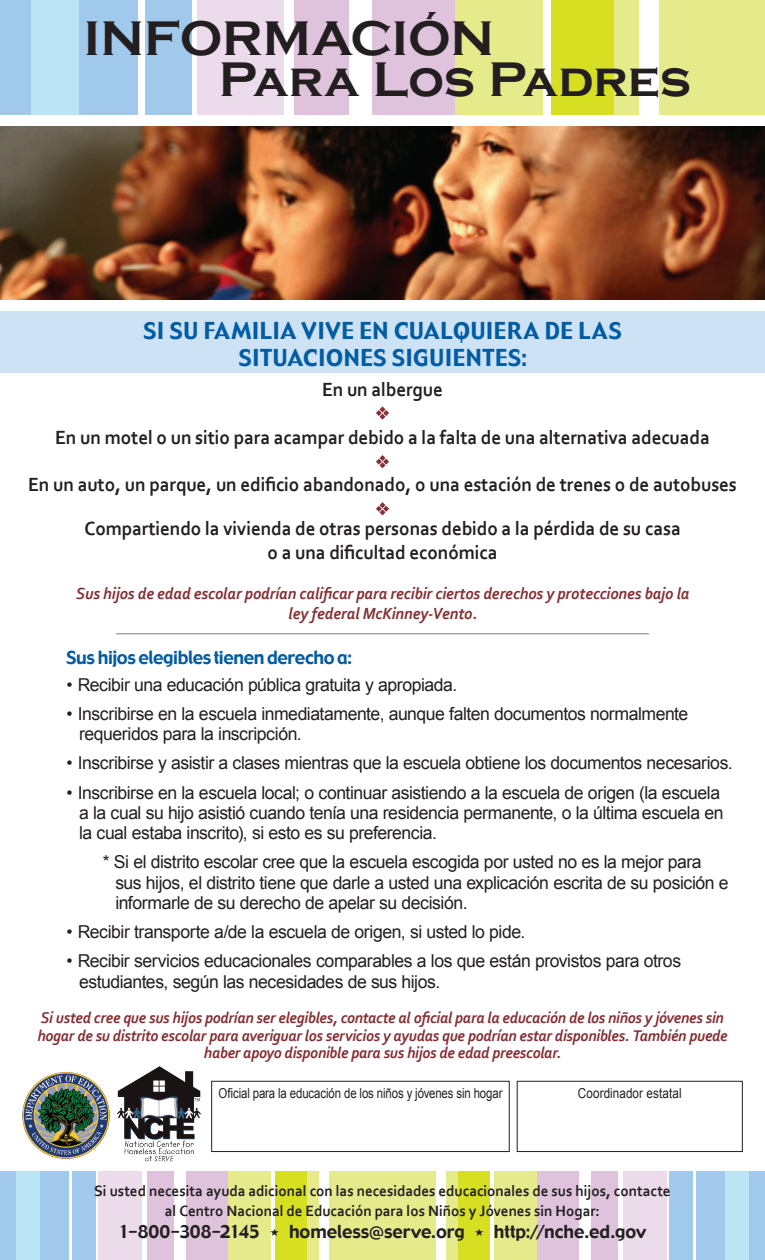
<style>
.page{position:relative;width:765px;height:1260px;background:#fff}
.page>*{position:absolute;margin:0;border:0;box-sizing:border-box;transform-origin:0 0}
.t1{font:700 50px/41px "Copperplate Gothic";color:#231f20}
.t2{font:22.75px/27.5px "Gadget";letter-spacing:.025em;color:#015ca3;text-align:center}
.t3{font:700 20px/23.8px "Corbel";letter-spacing:-.005em;color:#231f20;text-align:center;scale:.95 1}
.t4{font:17.75px/20.2px "Arial";letter-spacing:-.025em;color:#231f20}
.t5{font:17.75px "Gadget";letter-spacing:-.02em;color:#015ca3}
.t6{font:17.5px "Gadget";color:#231f20}
.t7{font:italic 700 16.88px/20px "Corbel";letter-spacing:-.005em;color:#843034;text-align:center;scale:.95 1}
.t8{font:italic 700 16.25px/17.5px "Corbel";letter-spacing:-.015em;color:#843034;text-align:center;scale:.95 1}
.t9{font:700 15.62px/20px "Corbel";color:#231f20;text-align:center;scale:.96 1}
.t10{font:13.75px "Arial";letter-spacing:-.01em;color:#231f20;scale:.83 1}
.t11{font:13.75px "Arial";letter-spacing:.01em;color:#231f20;scale:.85 1}
</style>
<div class="page">
<img style="left:0;top:126px;width:765px;height:174px">
<img style="left:117px;top:1066px;width:84px;height:95px">
<div style="left:517px;top:1081px;width:225px;height:71px;border:1px solid #231f20"></div>
<div style="left:294px;top:0;width:162px;height:114px;background:#dfc3dd"></div>
<div style="left:455px;top:0;width:310px;height:114px;background:#e5ea8a"></div>
<div style="left:349px;top:0;width:23px;height:114px;background:#fff"></div>
<div style="left:639px;top:0;width:20px;height:114px;background:#fff"></div>
<div style="left:543px;top:0;width:9px;height:114px;background:#fff"></div>
<div style="left:552px;top:0;width:62px;height:114px;background:#d6df21"></div>
<div style="left:0;top:0;width:138px;height:114px;background:#a0c9eb"></div>
<div style="left:145px;top:0;width:47px;height:114px;background:#a0c9eb"></div>
<div style="left:197px;top:0;width:87px;height:114px;background:#ecdbeb"></div>
<div style="left:32px;top:0;width:47px;height:114px;background:#bbe5f5"></div>
<div style="left:537px;top:1172px;width:81px;height:88px;background:#dfc3dd"></div>
<div style="left:382px;top:1172px;width:155px;height:88px;background:#e5ea8a"></div>
<div style="left:579px;top:1172px;width:11px;height:88px;background:#fff"></div>
<div style="left:436px;top:1172px;width:10px;height:88px;background:#fff"></div>
<div style="left:489px;top:1172px;width:5px;height:88px;background:#fff"></div>
<div style="left:458px;top:1172px;width:31px;height:88px;background:#d6df21"></div>
<div style="left:696px;top:1172px;width:69px;height:88px;background:#a0c9eb"></div>
<div style="left:669px;top:1172px;width:24px;height:88px;background:#a0c9eb"></div>
<div style="left:623px;top:1172px;width:44px;height:88px;background:#ecdbeb"></div>
<div style="left:726px;top:1172px;width:23px;height:88px;background:#bbe5f5"></div>
<div style="left:147px;top:1172px;width:81px;height:88px;background:#dfc3dd"></div>
<div style="left:228px;top:1172px;width:154px;height:88px;background:#e5ea8a"></div>
<div style="left:175px;top:1172px;width:11px;height:88px;background:#fff"></div>
<div style="left:320px;top:1172px;width:9px;height:88px;background:#fff"></div>
<div style="left:271px;top:1172px;width:5px;height:88px;background:#fff"></div>
<div style="left:276px;top:1172px;width:31px;height:88px;background:#d6df21"></div>
<div style="left:0;top:1172px;width:69px;height:88px;background:#a0c9eb"></div>
<div style="left:72px;top:1172px;width:24px;height:88px;background:#a0c9eb"></div>
<div style="left:98px;top:1172px;width:44px;height:88px;background:#ecdbeb"></div>
<div style="left:16px;top:1172px;width:23px;height:88px;background:#bbe5f5"></div>
<div style="left:0;top:312px;width:765px;height:61px;background:#cde3f5"></div>
<hr style="left:116px;top:633px;width:533px;height:1px;background:#939598">
<img style="left:22px;top:1072px;width:88px;height:87px">
<svg style="left:376px;top:406px;width:13px;height:14px"></svg>
<svg style="left:376px;top:455px;width:13px;height:13px"></svg>
<svg style="left:376px;top:502px;width:13px;height:13px"></svg>
<div style="left:212px;top:1081px;width:297px;height:71px;border:1px solid #231f20"></div>
<h1 class="t1" style="left:219px;top:18px;width:474px;text-indent:-135px">INFORMACIÓN<br>Para Los Padres</h1>
<p class="t2" style="left:143px;top:317px;width:480px">SI SU FAMILIA VIVE EN CUALQUIERA DE LAS<br>SITUACIONES SIGUIENTES:</p>
<p class="t3" style="left:322px;top:378px;width:129px">En un albergue</p>
<p class="t3" style="left:55px;top:425px;width:691px">En un motel o un sitio para acampar debido a la falta de una alternativa adecuada</p>
<p class="t3" style="left:28px;top:472px;width:748px">En un auto, un parque, un edificio abandonado, o una estación de trenes o de autobuses</p>
<p class="t3" style="left:84px;top:517px;width:629px">Compartiendo la vivienda de otras personas debido a la pérdida de su casa o a una dificultad económica</p>
<p class="t7" style="left:76px;top:583px;width:647px">Sus hijos de edad escolar podrían calificar para recibir ciertos derechos y protecciones bajo la ley federal McKinney-Vento.</p>
<p class="t5" style="left:67px;top:648px;width:286px">Sus hijos elegibles tienen derecho a:</p>
<p class="t4" style="left:67px;top:674px;width:392px">• Recibir una educación pública gratuita y apropiada.</p>
<p class="t4" style="left:79px;top:704px;width:611px;text-indent:-12px">• Inscribirse en la escuela inmediatamente, aunque falten documentos normalmente requeridos para la inscripción.</p>
<p class="t4" style="left:67px;top:753px;width:668px">• Inscribirse y asistir a clases mientras que la escuela obtiene los documentos necesarios.</p>
<p class="t4" style="left:79px;top:782px;width:646px;text-indent:-12px">• Inscribirse en la escuela local; o continuar asistiendo a la escuela de origen (la escuela a la cual su hijo asistió cuando tenía una residencia permanente, o la última escuela en la cual estaba inscrito), si esto es su preferencia.</p>
<p class="t4" style="left:115px;top:852px;width:615px;text-indent:-12px">* Si el distrito escolar cree que la escuela escogida por usted no es la mejor para sus hijos, el distrito tiene que darle a usted una explicación escrita de su posición e informarle de su derecho de apelar su decisión.</p>
<p class="t4" style="left:67px;top:922px;width:460px">• Recibir transporte a/de la escuela de origen, si usted lo pide.</p>
<p class="t4" style="left:79px;top:951px;width:604px;text-indent:-12px">• Recibir servicios educacionales comparables a los que están provistos para otros estudiantes, según las necesidades de sus hijos.</p>
<p class="t8" style="left:37px;top:1009px;width:728px">Si usted cree que sus hijos podrían ser elegibles, contacte al oficial para la educación de los niños y jóvenes sin hogar de su distrito escolar para averiguar los servicios y ayudas que podrían estar disponibles. También puede haber apoyo disponible para sus hijos de edad preescolar.</p>
<p class="t11" style="left:578px;top:1086px;width:124px">Coordinador estatal</p>
<p class="t10" style="left:218px;top:1086px;width:344px">Oficial para la educación de los niños y jóvenes sin hogar</p>
<p class="t9" style="left:94px;top:1181px;width:602px">Si usted necesita ayuda adicional con las necesidades educacionales de sus hijos, contacte al Centro Nacional de Educación para los Niños y Jóvenes sin Hogar:</p>
<p class="t6" style="left:119px;top:1222px;width:529px">1-800-308-2145 * homeless@serve.org * http://nche.ed.gov</p>
</div>
